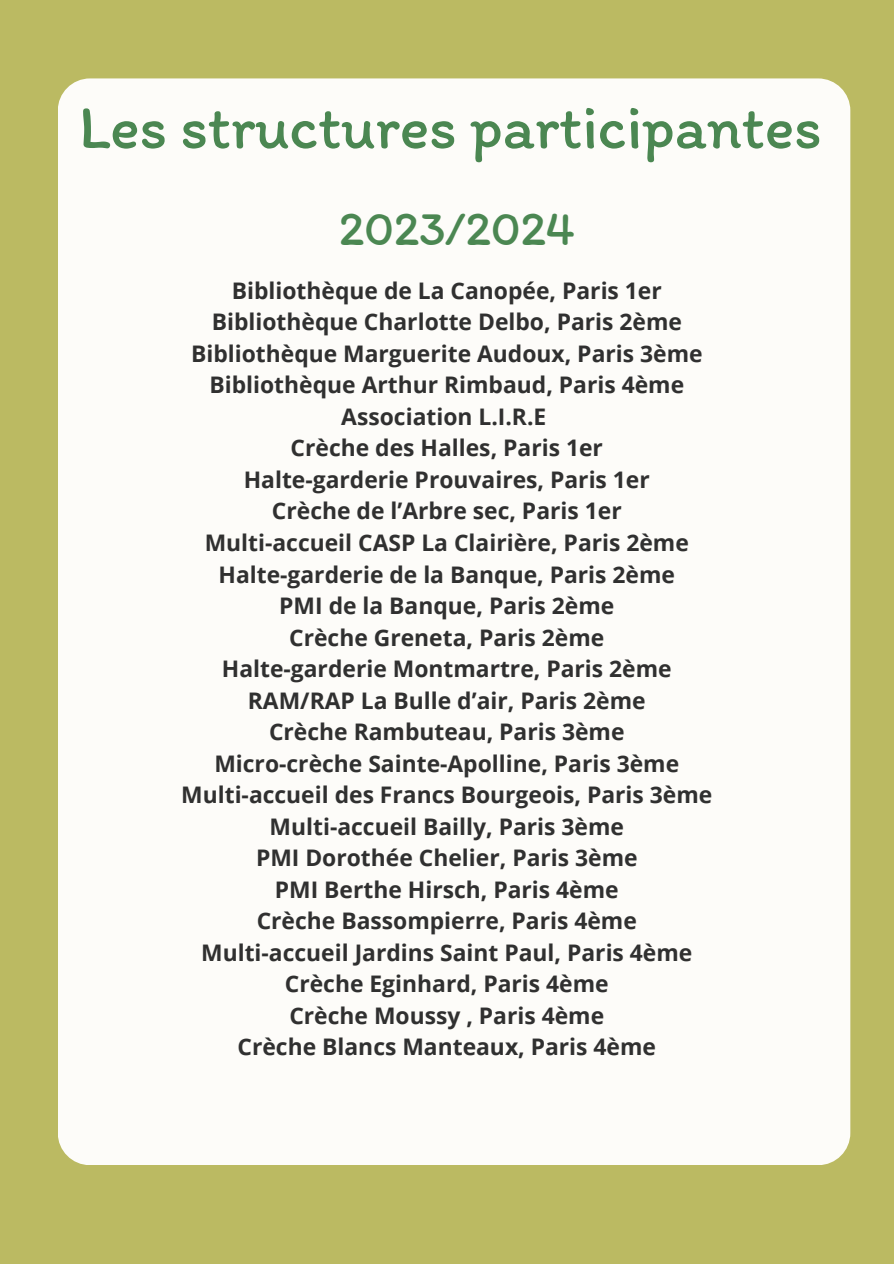
<style>
.page{position:relative;width:894px;height:1264px;background:#fff}
.page>*{position:absolute;margin:0;border:0;box-sizing:border-box;transform-origin:0 0}
.t1{font:62.85px "Itim";letter-spacing:-.01em;color:#4b8752}
.t2{font:48.9px "Itim";letter-spacing:-.01em;color:#4b8752}
.t3{font:700 22.8px/31.5px "Open Sans";color:#303030;text-align:center}
</style>
<div class="page">
<div style="left:0;top:0;width:893px;height:1263px;background:#bbba62"></div>
<div style="left:58px;top:78px;width:792px;height:1086px;background:#fdfcf9;border-radius:32px"></div>
<h1 class="t1" style="left:79px;top:89px;width:744px">Les structures participantes</h1>
<h2 class="t2" style="left:339px;top:199px;width:238px">2023/2024</h2>
<p class="t3" style="left:181px;top:274px;width:532px">Bibliothèque de La Canopée, Paris 1er Bibliothèque Charlotte Delbo, Paris 2ème Bibliothèque Marguerite Audoux, Paris 3ème Bibliothèque Arthur Rimbaud, Paris 4ème Association L.I.R.E<br>Crèche des Halles, Paris 1er<br>Halte-garderie Prouvaires, Paris 1er<br>Crèche de l’Arbre sec, Paris 1er<br>Multi-accueil CASP La Clairière, Paris 2ème Halte-garderie de la Banque, Paris 2ème<br>PMI de la Banque, Paris 2ème<br>Crèche Greneta, Paris 2ème<br>Halte-garderie Montmartre, Paris 2ème RAM/RAP La Bulle d’air, Paris 2ème<br>Crèche Rambuteau, Paris 3ème<br>Micro-crèche Sainte-Apolline, Paris 3ème Multi-accueil des Francs Bourgeois, Paris 3ème Multi-accueil Bailly, Paris 3ème<br>PMI Dorothée Chelier, Paris 3ème<br>PMI Berthe Hirsch, Paris 4ème<br>Crèche Bassompierre, Paris 4ème Multi-accueil Jardins Saint Paul, Paris 4ème Crèche Eginhard, Paris 4ème<br>Crèche Moussy , Paris 4ème<br>Crèche Blancs Manteaux, Paris 4ème</p>
</div>
